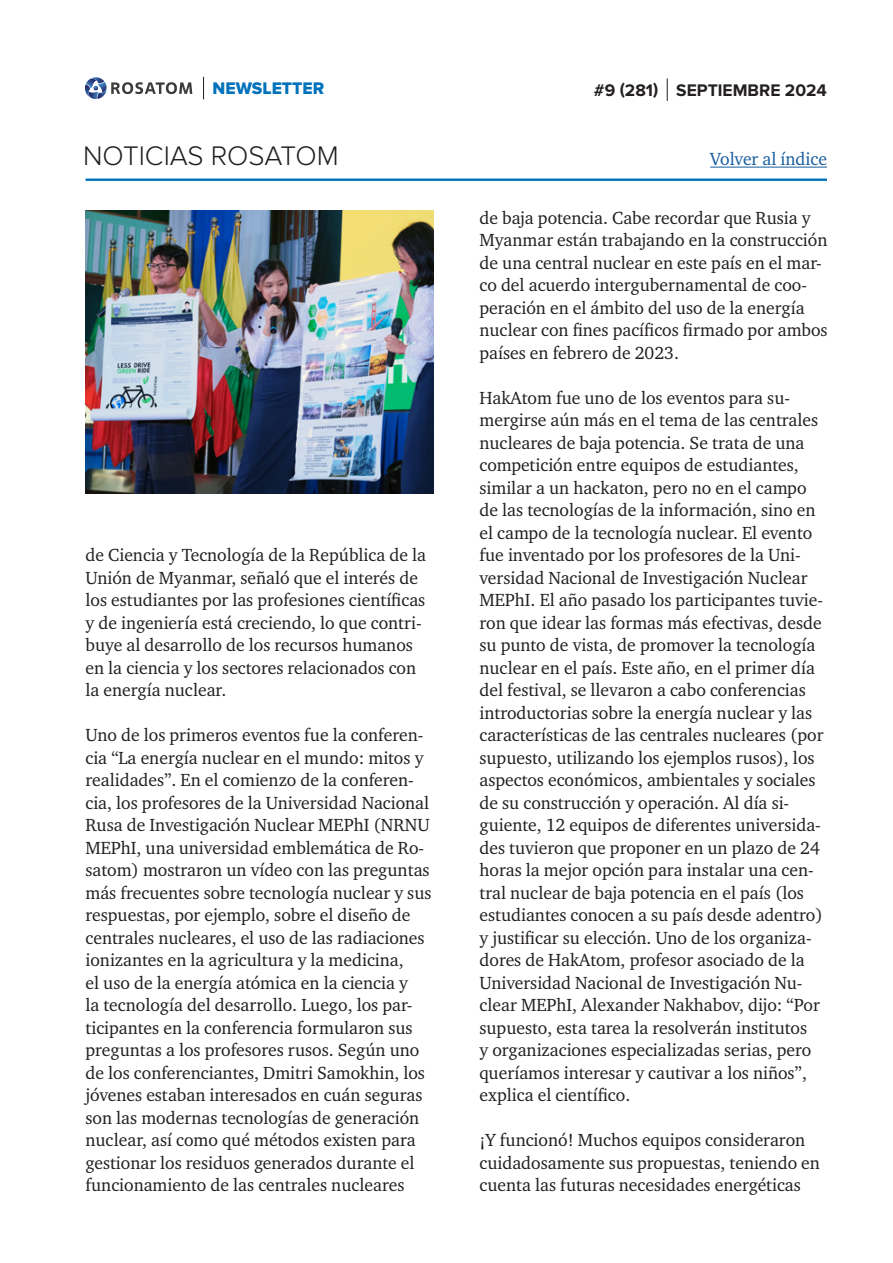
<style>
.page{position:relative;width:893px;height:1263px;background:#fff}
.page>*{position:absolute;margin:0;border:0;box-sizing:border-box;transform-origin:0 0}
.t1{font:300 27.9px "Proxima Nova";color:#231f20}
.main_text{font:18px/22.5px "Charter ITC";color:#231f20}
.t2{font:18px "Charter ITC";color:#175d9e}
.t3{font:700 17.4px "Proxima Nova";color:#231f20}
.t4{font:17.4px "Proxima Nova Extrabld";color:#0072bc}
</style>
<div class="page">
<hr style="left:86px;top:179px;width:741px;height:2px;background:#0072bc">
<svg style="left:203px;top:77px;width:1px;height:22px"></svg>
<svg style="left:85px;top:77px;width:107px;height:22px"></svg>
<hr style="left:710px;top:167px;width:117px;height:1px;background:#175d9e">
<svg style="left:667px;top:78px;width:1px;height:23px"></svg>
<img style="left:86px;top:210px;width:348px;height:284px">
<p class="t4" style="left:213px;top:78px;width:113px">NEWSLETTER</p>
<h1 class="t1" style="left:83px;top:140px;width:257px">NOTICIAS ROSATOM</h1>
<p class="main_text" style="left:86px;top:544px;width:342px">de Ciencia y Tecnología de la República de la Unión de Myanmar, señaló que el interés de los estudiantes por las profesiones científicas y de ingeniería está creciendo, lo que contri&shy;buye al desarrollo de los recursos humanos en la ciencia y los sectores relacionados con la energía nuclear.</p>
<p class="main_text" style="left:86px;top:724px;width:347px">Uno de los primeros eventos fue la conferen&shy;cia “La energía nuclear en el mundo: mitos y realidades”. En el comienzo de la conferen&shy;cia, los profesores de la Universidad Nacional Rusa de Investigación Nuclear MEPhI (NRNU MEPhI, una universidad emblemática de Ro&shy;satom) mostraron un vídeo con las preguntas más frecuentes sobre tecnología nuclear y sus respuestas, por ejemplo, sobre el diseño de centrales nucleares, el uso de las radiaciones ionizantes en la agricultura y la medicina,<br>el uso de la energía atómica en la ciencia y<br>la tecnología del desarrollo. Luego, los par&shy;ticipantes en la conferencia formularon sus preguntas a los profesores rusos. Según uno de los conferenciantes, Dmitri Samokhin, los jóvenes estaban interesados en cuán seguras son las modernas tecnologías de generación nuclear, así como qué métodos existen para gestionar los residuos generados durante el funcionamiento de las centrales nucleares</p>
<p class="t3" style="left:594px;top:80px;width:234px">#9 (281) SEPTIEMBRE 2024</p>
<p class="t2" style="left:710px;top:148px;width:118px">Volver al índice</p>
<p class="main_text" style="left:479px;top:206px;width:350px">de baja potencia. Cabe recordar que Rusia y Myanmar están trabajando en la construcción de una central nuclear en este país en el mar&shy;co del acuerdo intergubernamental de coo&shy;peración en el ámbito del uso de la energía nuclear con fines pacíficos firmado por ambos países en febrero de 2023.</p>
<p class="main_text" style="left:479px;top:386px;width:345px">HakAtom fue uno de los eventos para su&shy;mergirse aún más en el tema de las centrales nucleares de baja potencia. Se trata de una competición entre equipos de estudiantes, similar a un hackaton, pero no en el campo de las tecnologías de la información, sino en el campo de la tecnología nuclear. El evento fue inventado por los profesores de la Uni&shy;versidad Nacional de Investigación Nuclear MEPhI. El año pasado los participantes tuvie&shy;ron que idear las formas más efectivas, desde su punto de vista, de promover la tecnología nuclear en el país. Este año, en el primer día del festival, se llevaron a cabo conferencias introductorias sobre la energía nuclear y las características de las centrales nucleares (por supuesto, utilizando los ejemplos rusos), los aspectos económicos, ambientales y sociales de su construcción y operación. Al día si&shy;guiente, 12 equipos de diferentes universida&shy;des tuvieron que proponer en un plazo de 24 horas la mejor opción para instalar una cen&shy;tral nuclear de baja potencia en el país (los estudiantes conocen a su país desde adentro) y justificar su elección. Uno de los organiza&shy;dores de HakAtom, profesor asociado de la Universidad Nacional de Investigación Nu&shy;clear MEPhI, Alexander Nakhabov, dijo: “Por supuesto, esta tarea la resolverán institutos<br>y organizaciones especializadas serias, pero queríamos interesar y cautivar a los niños”, explica el científico.</p>
<p class="main_text" style="left:479px;top:1129px;width:342px">¡Y funcionó! Muchos equipos consideraron cuidadosamente sus propuestas, teniendo en cuenta las futuras necesidades energéticas</p>
</div>
